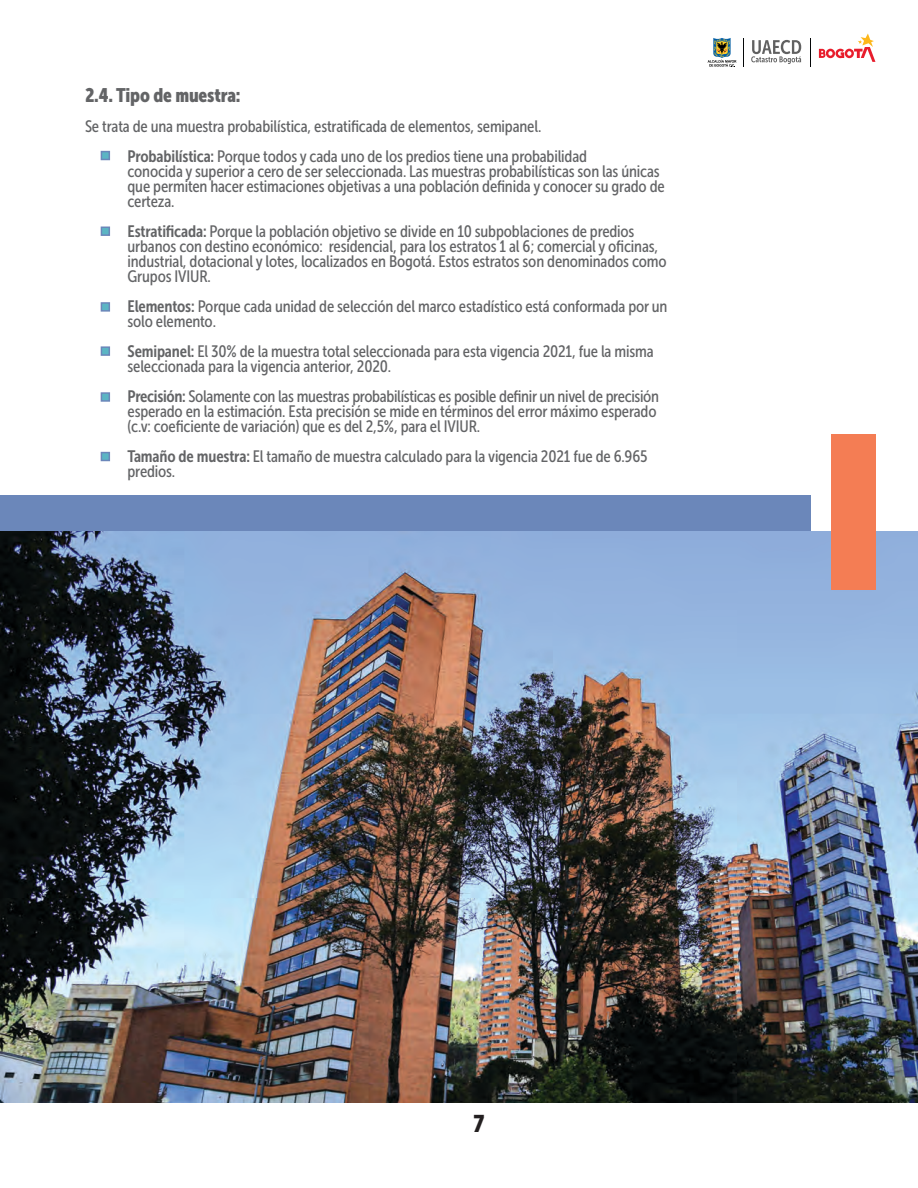
<style>
.page{position:relative;width:918px;height:1188px;background:#fff}
.page>*{position:absolute;margin:0;border:0;box-sizing:border-box;transform-origin:0 0}
.t1{font:24px "Museo Sans Cond 900";color:#231f20}
.t2{font:19.5px "Museo Sans Cond 900";letter-spacing:-.01em;color:#636466}
.t3{font:16.5px/15px "Museo Sans Cond 500";letter-spacing:-.01em;color:#636466}
.s1{font-family:"Museo Sans Cond 700"}
</style>
<div class="page">
<svg style="left:708px;top:38px;width:28px;height:29px"></svg>
<svg style="left:819px;top:34px;width:56px;height:28px"></svg>
<svg style="left:810px;top:38px;width:1px;height:29px"></svg>
<svg style="left:743px;top:38px;width:1px;height:29px"></svg>
<svg style="left:751px;top:40px;width:50px;height:24px"></svg>
<div style="left:0;top:495px;width:811px;height:608px;background:#6b87ba"></div>
<div style="left:101px;top:151px;width:9px;height:9px;background:#5bb5c4;border:2px solid #6b87ba"></div>
<div style="left:101px;top:302px;width:9px;height:10px;background:#5bb5c4;border:2px solid #6b87ba"></div>
<div style="left:101px;top:392px;width:9px;height:10px;background:#5bb5c4;border:2px solid #6b87ba"></div>
<div style="left:101px;top:227px;width:9px;height:9px;background:#5bb5c4;border:2px solid #6b87ba"></div>
<div style="left:101px;top:346px;width:9px;height:10px;background:#5bb5c4;border:2px solid #6b87ba"></div>
<div style="left:101px;top:452px;width:9px;height:9px;background:#5bb5c4;border:2px solid #6b87ba"></div>
<img style="left:0;top:531px;width:918px;height:572px">
<div style="left:831px;top:435px;width:44px;height:155px;background:#f47d54"></div>
<p class="t2" style="left:85px;top:84px;width:157px">2.4. Tipo de muestra:</p>
<p class="t3" style="left:85px;top:119px;width:458px">Se trata de una muestra probabilística, estratificada de elementos, semipanel.</p>
<p class="t3" style="left:128px;top:149px;width:461px"><span class="s1">Probabilística:</span> Porque todos y cada uno de los predios tiene una probabilidad</p>
<p class="t3" style="left:128px;top:164px;width:539px">conocida y superior a cero de ser seleccionada. Las muestras probabilísticas son las únicas que permiten hacer estimaciones objetivas a una población definida y conocer su grado de certeza.</p>
<p class="t3" style="left:128px;top:224px;width:541px"><span class="s1">Estratificada:</span> Porque la población objetivo se divide en 10 subpoblaciones de predios urbanos con destino económico: residencial, para los estratos 1 al 6; comercial y oficinas, industrial, dotacional y lotes, localizados en Bogotá. Estos estratos son denominados como Grupos IVIUR.</p>
<p class="t3" style="left:128px;top:299px;width:541px"><span class="s1">Elementos:</span> Porque cada unidad de selección del marco estadístico está conformada por un solo elemento.</p>
<p class="t3" style="left:128px;top:344px;width:528px"><span class="s1">Semipanel:</span> El 30% de la muestra total seleccionada para esta vigencia 2021, fue la misma seleccionada para la vigencia anterior, 2020.</p>
<p class="t3" style="left:128px;top:389px;width:533px"><span class="s1">Precisión:</span> Solamente con las muestras probabilísticas es posible definir un nivel de precisión esperado en la estimación. Esta precisión se mide en términos del error máximo esperado (c.v: coeficiente de variación) que es del 2,5%, para el IVIUR.</p>
<p class="t3" style="left:128px;top:449px;width:521px"><span class="s1">Tamaño de muestra:</span> El tamaño de muestra calculado para la vigencia 2021 fue de 6.965 predios.</p>
<h1 class="t1" style="left:473px;top:1110px;width:12px">7</h1>
</div>
